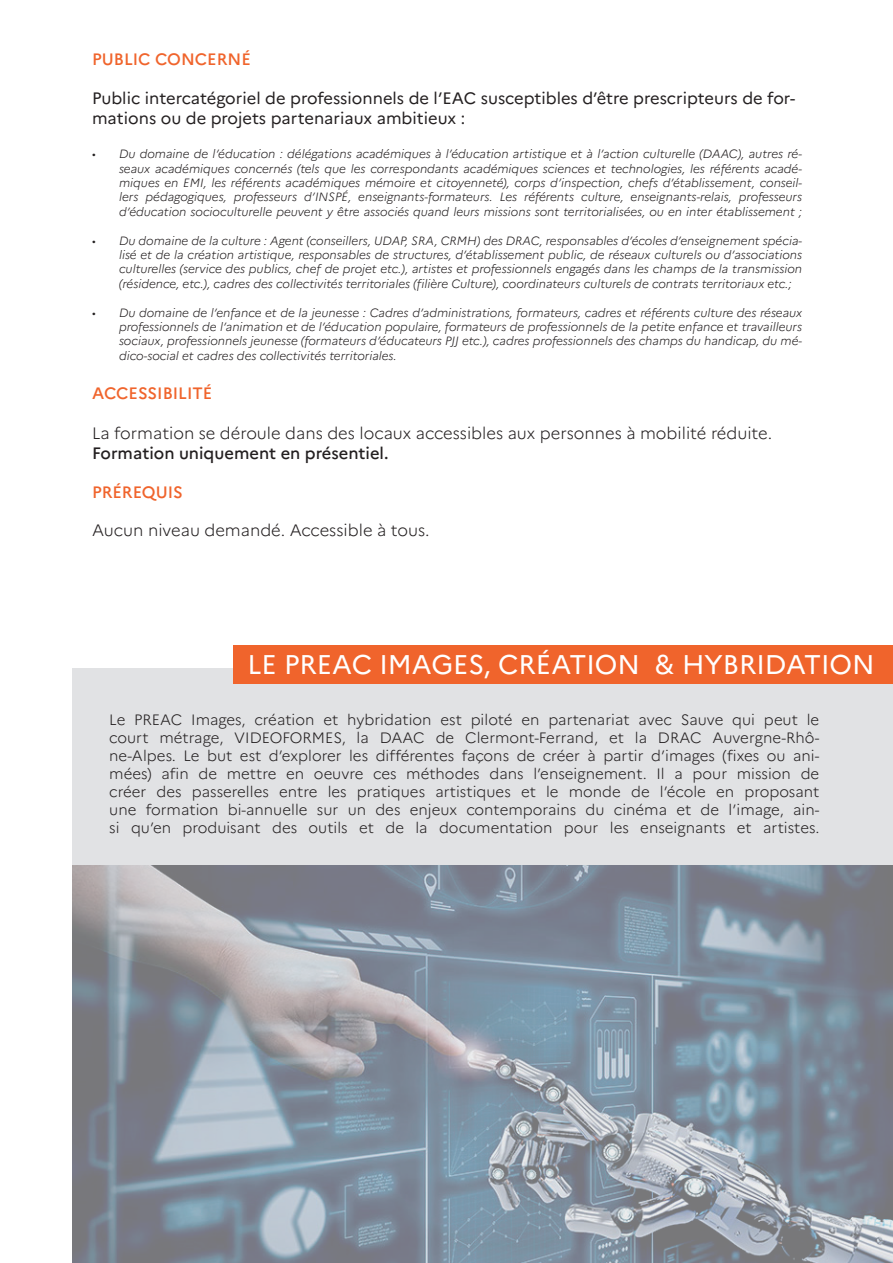
<style>
.page{position:relative;width:893px;height:1263px;background:#fff}
.page>*{position:absolute;margin:0;border:0;box-sizing:border-box;transform-origin:0 0}
.t1{font:27px "Marianne";color:#fff}
.t2{font:16.5px/19.8px "Marianne";color:#231f20}
.t3{font:300 16.5px "Marianne";color:#231f20}
.t4{font:500 16.5px "Marianne";color:#f0642c}
.t5{font:500 16.5px "Marianne";color:#231f20}
.t6{font:300 15px/18px "Marianne";color:#231f20;text-align:justify}
.t7{font:italic 300 12px/14.4px "Marianne";color:#231f20;text-align:justify}
</style>
<div class="page">
<div style="left:72px;top:668px;width:821px;height:198px;background:#e1e2e4"></div>
<div style="left:234px;top:646px;width:659px;height:38px;background:#f0642c"></div>
<img style="left:72px;top:866px;width:821px;height:397px">
<h2 class="t4" style="left:92px;top:46px;width:160px">PUBLIC CONCERNÉ</h2>
<h2 class="t2" style="left:92px;top:87px;width:705px">Public intercatégoriel de professionnels de l’EAC susceptibles d’être prescripteurs de for&shy;mations ou de projets partenariaux ambitieux :</h2>
<p class="t7" style="left:119px;top:146px;width:685px;text-indent:-27px">• Du domaine de l’éducation : délégations académiques à l’éducation artistique et à l’action culturelle (DAAC), autres ré&shy;seaux académiques concernés (tels que les correspondants académiques sciences et technologies, les référents acadé&shy;miques en EMI, les référents académiques mémoire et citoyenneté), corps d’inspection, chefs d’établissement, conseil&shy;lers pédagogiques, professeurs d’INSPÉ, enseignants-formateurs. Les référents culture, enseignants-relais, professeurs d’éducation socioculturelle peuvent y être associés quand leurs missions sont territorialisées, ou en inter établissement ;</p>
<p class="t7" style="left:119px;top:232px;width:685px;text-indent:-27px">• Du domaine de la culture : Agent (conseillers, UDAP, SRA, CRMH) des DRAC, responsables d’écoles d’enseignement spécia&shy;lisé et de la création artistique, responsables de structures, d’établissement public, de réseaux culturels ou d’associations culturelles (service des publics, chef de projet etc.), artistes et professionnels engagés dans les champs de la transmission (résidence, etc.), cadres des collectivités territoriales (filière Culture), coordinateurs culturels de contrats territoriaux etc.;</p>
<p class="t7" style="left:119px;top:304px;width:685px;text-indent:-27px">• Du domaine de l’enfance et de la jeunesse : Cadres d’administrations, formateurs, cadres et référents culture des réseaux professionnels de l’animation et de l’éducation populaire, formateurs de professionnels de la petite enfance et travailleurs sociaux, professionnels jeunesse (formateurs d’éducateurs PJJ etc.), cadres professionnels des champs du handicap, du mé&shy;dico-social et cadres des collectivités territoriales.</p>
<h2 class="t4" style="left:92px;top:381px;width:122px">ACCESSIBILITÉ</h2>
<h2 class="t3" style="left:92px;top:420px;width:682px">La formation se déroule dans des locaux accessibles aux personnes à mobilité réduite.</h2>
<h2 class="t5" style="left:92px;top:440px;width:298px">Formation uniquement en présentiel.</h2>
<h2 class="t4" style="left:92px;top:480px;width:92px">PRÉREQUIS</h2>
<h2 class="t3" style="left:92px;top:518px;width:339px">Aucun niveau demandé. Accessible à tous.</h2>
<h1 class="t1" style="left:247px;top:644px;width:629px">LE PREAC IMAGES, CRÉATION &amp; HYBRIDATION</h1>
<p class="t6" style="left:109px;top:710px;width:712px">Le PREAC Images, création et hybridation est piloté en partenariat avec Sauve qui peut le court métrage, VIDEOFORMES, la DAAC de Clermont-Ferrand, et la DRAC Auvergne-Rhô&shy;ne-Alpes. Le but est d’explorer les différentes façons de créer à partir d’images (fixes ou ani&shy;mées) afin de mettre en oeuvre ces méthodes dans l’enseignement. Il a pour mission de créer des passerelles entre les pratiques artistiques et le monde de l’école en proposant une formation bi-annuelle sur un des enjeux contemporains du cinéma et de l’image, ain&shy;si qu’en produisant des outils et de la documentation pour les enseignants et artistes.</p>
</div>
